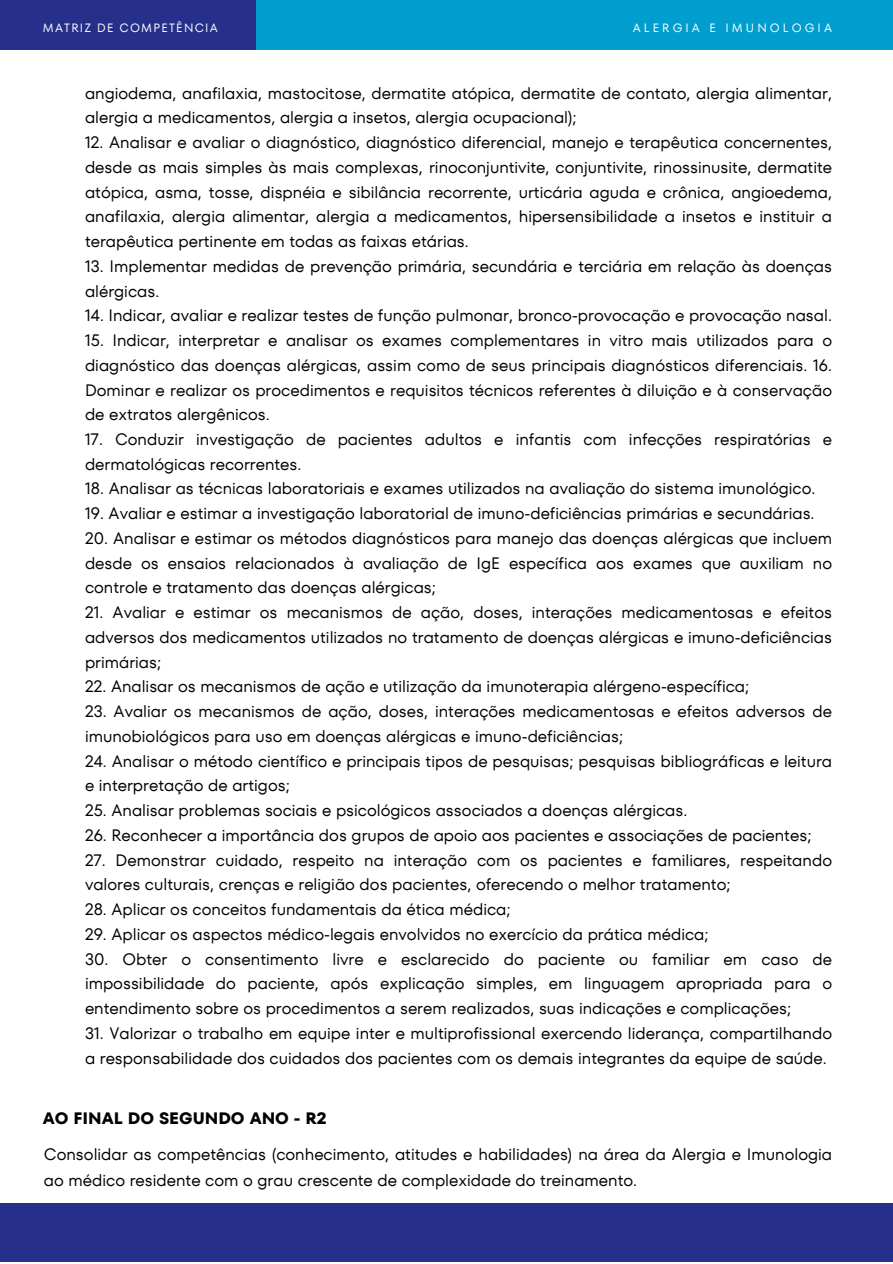
<style>
.page{position:relative;width:893px;height:1264px;background:#fff}
.page>*{position:absolute;margin:0;border:0;box-sizing:border-box;transform-origin:0 0}
.t1{font:16.5px/24.8px "TT Fors";color:#000}
.t2{font:700 16.5px "TT Fors";color:#000}
.t3{font:12px "TT Fors";letter-spacing:.105em;color:#fff}
.t4{font:12px "TT Fors";letter-spacing:.26em;color:#fff}
</style>
<div class="page">
<div style="left:0;top:0;width:310px;height:49px;background:#262f8a"></div>
<div style="left:256px;top:0;width:636px;height:49px;background:#009ecf"></div>
<div style="left:0;top:1203px;width:892px;height:59px;background:#262f8a"></div>
<p class="t3" style="left:43px;top:19px;width:177px">MATRIZ DE COMPETÊNCIA</p>
<p class="t4" style="left:632px;top:19px;width:201px">ALERGIA E IMUNOLOGIA</p>
<p class="t1" style="left:85px;top:80px;width:748px">angiodema, anafilaxia, mastocitose, dermatite atópica, dermatite de contato, alergia alimentar, alergia a medicamentos, alergia a insetos, alergia ocupacional);</p>
<p class="t1" style="left:85px;top:130px;width:748px;text-align:justify">12. Analisar e avaliar o diagnóstico, diagnóstico diferencial, manejo e terapêutica concernentes, desde as mais simples às mais complexas, rinoconjuntivite, conjuntivite, rinossinusite, dermatite atópica, asma, tosse, dispnéia e sibilância recorrente, urticária aguda e crônica, angioedema, anafilaxia, alergia alimentar, alergia a medicamentos, hipersensibilidade a insetos e instituir a terapêutica pertinente em todas as faixas etárias.</p>
<p class="t1" style="left:85px;top:254px;width:748px">13. Implementar medidas de prevenção primária, secundária e terciária em relação às doenças alérgicas.</p>
<p class="t1" style="left:85px;top:303px;width:748px">14. Indicar, avaliar e realizar testes de função pulmonar, bronco-provocação e provocação nasal.</p>
<p class="t1" style="left:85px;top:328px;width:748px;text-align:justify">15. Indicar, interpretar e analisar os exames complementares in vitro mais utilizados para o diagnóstico das doenças alérgicas, assim como de seus principais diagnósticos diferenciais. 16.<br>Dominar e realizar os procedimentos e requisitos técnicos referentes à diluição e à conservação de extratos alergênicos.</p>
<p class="t1" style="left:85px;top:427px;width:748px">17. Conduzir investigação de pacientes adultos e infantis com infecções respiratórias e dermatológicas recorrentes.</p>
<p class="t1" style="left:85px;top:476px;width:731px">18. Analisar as técnicas laboratoriais e exames utilizados na avaliação do sistema imunológico.</p>
<p class="t1" style="left:85px;top:501px;width:731px">19. Avaliar e estimar a investigação laboratorial de imuno-deficiências primárias e secundárias.</p>
<p class="t1" style="left:85px;top:526px;width:748px;text-align:justify">20. Analisar e estimar os métodos diagnósticos para manejo das doenças alérgicas que incluem desde os ensaios relacionados à avaliação de IgE específica aos exames que auxiliam no controle e tratamento das doenças alérgicas;</p>
<p class="t1" style="left:85px;top:600px;width:748px;text-align:justify">21. Avaliar e estimar os mecanismos de ação, doses, interações medicamentosas e efeitos adversos dos medicamentos utilizados no tratamento de doenças alérgicas e imuno-deficiências primárias;</p>
<p class="t1" style="left:85px;top:674px;width:665px">22. Analisar os mecanismos de ação e utilização da imunoterapia alérgeno-específica;</p>
<p class="t1" style="left:85px;top:699px;width:748px">23. Avaliar os mecanismos de ação, doses, interações medicamentosas e efeitos adversos de imunobiológicos para uso em doenças alérgicas e imuno-deficiências;</p>
<p class="t1" style="left:85px;top:748px;width:748px">24. Analisar o método científico e principais tipos de pesquisas; pesquisas bibliográficas e leitura e interpretação de artigos;</p>
<p class="t1" style="left:85px;top:798px;width:604px">25. Analisar problemas sociais e psicológicos associados a doenças alérgicas.</p>
<p class="t1" style="left:85px;top:822px;width:728px">26. Reconhecer a importância dos grupos de apoio aos pacientes e associações de pacientes;</p>
<p class="t1" style="left:85px;top:847px;width:748px">27. Demonstrar cuidado, respeito na interação com os pacientes e familiares, respeitando valores culturais, crenças e religião dos pacientes, oferecendo o melhor tratamento;</p>
<p class="t1" style="left:85px;top:896px;width:427px">28. Aplicar os conceitos fundamentais da ética médica;</p>
<p class="t1" style="left:85px;top:921px;width:625px">29. Aplicar os aspectos médico-legais envolvidos no exercício da prática médica;</p>
<p class="t1" style="left:85px;top:946px;width:748px;text-align:justify">30. Obter o consentimento livre e esclarecido do paciente ou familiar em caso de impossibilidade do paciente, após explicação simples, em linguagem apropriada para o entendimento sobre os procedimentos a serem realizados, suas indicações e complicações;</p>
<p class="t1" style="left:85px;top:1020px;width:748px">31. Valorizar o trabalho em equipe inter e multiprofissional exercendo liderança, compartilhando a responsabilidade dos cuidados dos pacientes com os demais integrantes da equipe de saúde.</p>
<p class="t2" style="left:43px;top:1106px;width:285px">AO FINAL DO SEGUNDO ANO - R2</p>
<p class="t1" style="left:44px;top:1140px;width:789px;line-height:25.8px">Consolidar as competências (conhecimento, atitudes e habilidades) na área da Alergia e Imunologia ao médico residente com o grau crescente de complexidade do treinamento.</p>
</div>
